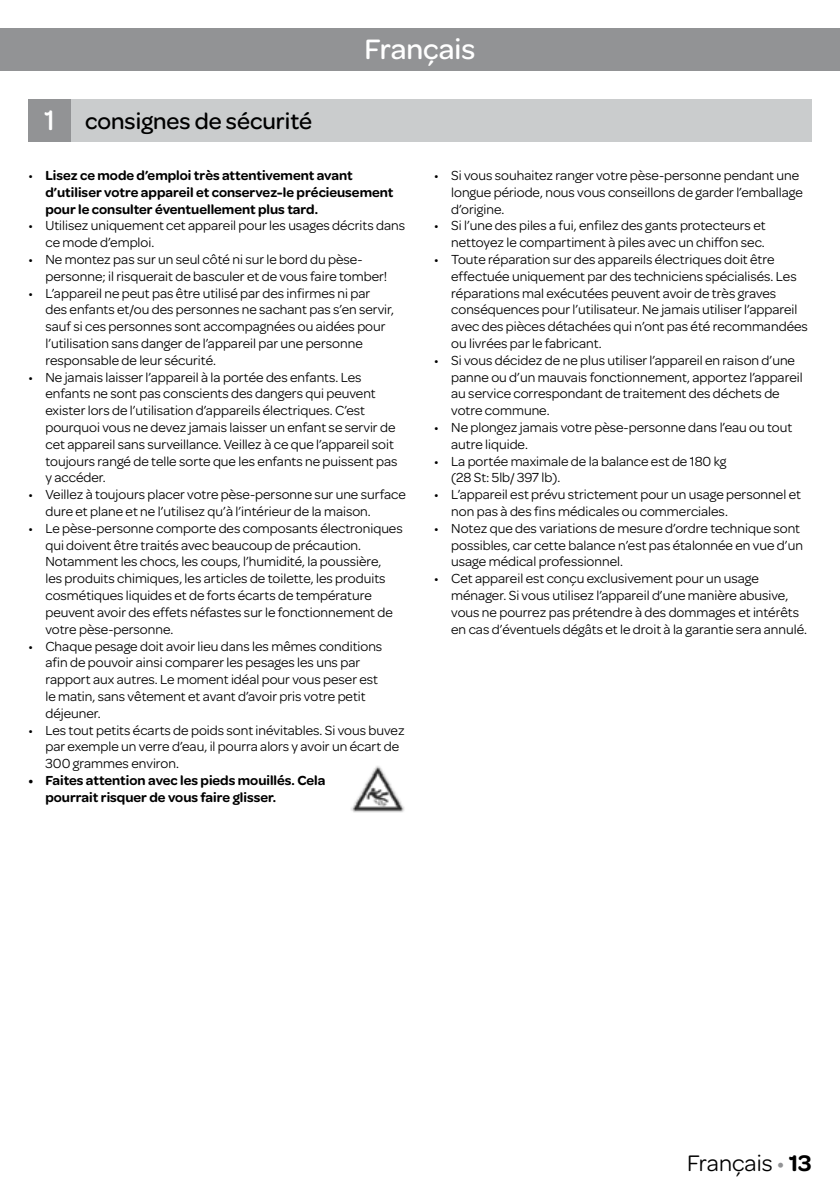
<style>
.page{position:relative;width:840px;height:1191px;background:#fff}
.page>*{position:absolute;margin:0;border:0;box-sizing:border-box;transform-origin:0 0}
.t1{font:500 30px "Omnes";color:#fff}
.t2{font:500 24px "Omnes";color:#000}
.t3{font:24px "Omnes";color:#000}
.t4{font:14px/16.8px "Omnes";color:#000}
.t5{font:600 14px/16.8px "Omnes";color:#000}
.s1{font-size:30px;color:#fff}
.s2{font-weight:400}
.s3{color:#929395}
.s4{font-weight:600}
</style>
<div class="page">
<div style="left:0;top:28px;width:839px;height:43px;background:#929395"></div>
<div style="left:57px;top:99px;width:754px;height:43px;background:#cacccd"></div>
<div style="left:28px;top:99px;width:43px;height:43px;background:#929395"></div>
<img style="left:351px;top:766px;width:54px;height:47px">
<h1 class="t1" style="left:364px;top:29px;width:112px">Français</h1>
<h2 class="t2" style="left:44px;top:104px;width:269px"><span class="s1">1</span> consignes de sécurité</h2>
<p class="t5" style="left:45px;top:166px;width:349px;text-indent:-17px"><span class="s2">•</span> Lisez ce mode d’emploi très attentivement avant d’utiliser votre appareil et conservez-le précieusement pour le consulter éventuellement plus tard.</p>
<p class="t4" style="left:45px;top:216px;width:361px;text-indent:-17px">• Utilisez uniquement cet appareil pour les usages décrits dans ce mode d’emploi.</p>
<p class="t4" style="left:45px;top:250px;width:343px;text-indent:-17px">• Ne montez pas sur un seul côté ni sur le bord du pèse&shy;personne; il risquerait de basculer et de vous faire tomber!</p>
<p class="t4" style="left:45px;top:284px;width:350px;text-indent:-17px">• L’appareil ne peut pas être utilisé par des infirmes ni par des enfants et/ou des personnes ne sachant pas s’en servir, sauf si ces personnes sont accompagnées ou aidées pour l’utilisation sans danger de l’appareil par une personne responsable de leur sécurité.</p>
<p class="t4" style="left:45px;top:368px;width:353px;text-indent:-17px">• Ne jamais laisser l’appareil à la portée des enfants. Les enfants ne sont pas conscients des dangers qui peuvent exister lors de l’utilisation d’appareils électriques. C’est pourquoi vous ne devez jamais laisser un enfant se servir de cet appareil sans surveillance. Veillez à ce que l’appareil soit toujours rangé de telle sorte que les enfants ne puissent pas y accéder.</p>
<p class="t4" style="left:45px;top:485px;width:362px;text-indent:-17px">• Veillez à toujours placer votre pèse-personne sur une surface dure et plane et ne l’utilisez qu’à l’intérieur de la maison.</p>
<p class="t4" style="left:45px;top:519px;width:358px;text-indent:-17px">• Le pèse-personne comporte des composants électroniques qui doivent être traités avec beaucoup de précaution.<br>Notamment les chocs, les coups, l’humidité, la poussière,<br>les produits chimiques, les articles de toilette, les produits cosmétiques liquides et de forts écarts de température peuvent avoir des effets néfastes sur le fonctionnement de votre pèse-personne.</p>
<p class="t4" style="left:45px;top:636px;width:338px;text-indent:-17px">• Chaque pesage doit avoir lieu dans les mêmes conditions afin de pouvoir ainsi comparer les pesages les uns par rapport aux autres. Le moment idéal pour vous peser est le matin, sans vêtement et avant d’avoir pris votre petit déjeuner.</p>
<p class="t4" style="left:45px;top:720px;width:360px;text-indent:-17px">• Les tout petits écarts de poids sont inévitables. Si vous buvez par exemple un verre d’eau, il pourra alors y avoir un écart de<br>300 grammes environ.</p>
<p class="t5" style="left:45px;top:771px;width:281px;text-indent:-17px">• Faites attention avec les pieds mouillés. Cela pourrait risquer de vous faire glisser.</p>
<p class="t4" style="left:451px;top:166px;width:353px;text-indent:-17px">• Si vous souhaitez ranger votre pèse-personne pendant une longue période, nous vous conseillons de garder l’emballage d’origine.</p>
<p class="t4" style="left:434px;top:216px;width:333px;text-align:right">• Si l’une des piles a fui, enfilez des gants protecteurs et nettoyez le compartiment à piles avec un chiffon sec.</p>
<p class="t4" style="left:451px;top:250px;width:358px;text-indent:-17px">• Toute réparation sur des appareils électriques doit être effectuée uniquement par des techniciens spécialisés. Les réparations mal exécutées peuvent avoir de très graves conséquences pour l’utilisateur. Ne jamais utiliser l’appareil avec des pièces détachées qui n’ont pas été recommandées ou livrées par le fabricant.</p>
<p class="t4" style="left:451px;top:351px;width:353px;text-indent:-17px">• Si vous décidez de ne plus utiliser l’appareil en raison d’une panne ou d’un mauvais fonctionnement, apportez l’appareil au service correspondant de traitement des déchets de votre commune.</p>
<p class="t4" style="left:451px;top:418px;width:342px;text-indent:-17px">• Ne plongez jamais votre pèse-personne dans l’eau ou tout autre liquide.</p>
<p class="t4" style="left:451px;top:452px;width:276px;text-indent:-17px">• La portée maximale de la balance est de 180 kg (28 St: 5lb/ 397 lb).</p>
<p class="t4" style="left:451px;top:485px;width:351px;text-indent:-17px">• L’appareil est prévu strictement pour un usage personnel et non pas à des fins médicales ou commerciales.</p>
<p class="t4" style="left:451px;top:519px;width:353px;text-indent:-17px">• Notez que des variations de mesure d’ordre technique sont possibles, car cette balance n’est pas étalonnée en vue d’un usage médical professionnel.</p>
<p class="t4" style="left:451px;top:569px;width:357px;text-indent:-17px">• Cet appareil est conçu exclusivement pour un usage ménager. Si vous utilisez l’appareil d’une manière abusive, vous ne pourrez pas prétendre à des dommages et intérêts en cas d’éventuels dégâts et le droit à la garantie sera annulé.</p>
<h2 class="t3" style="left:686px;top:1146px;width:126px">Français <span class="s3">•</span> <span class="s4">13</span></h2>
</div>
